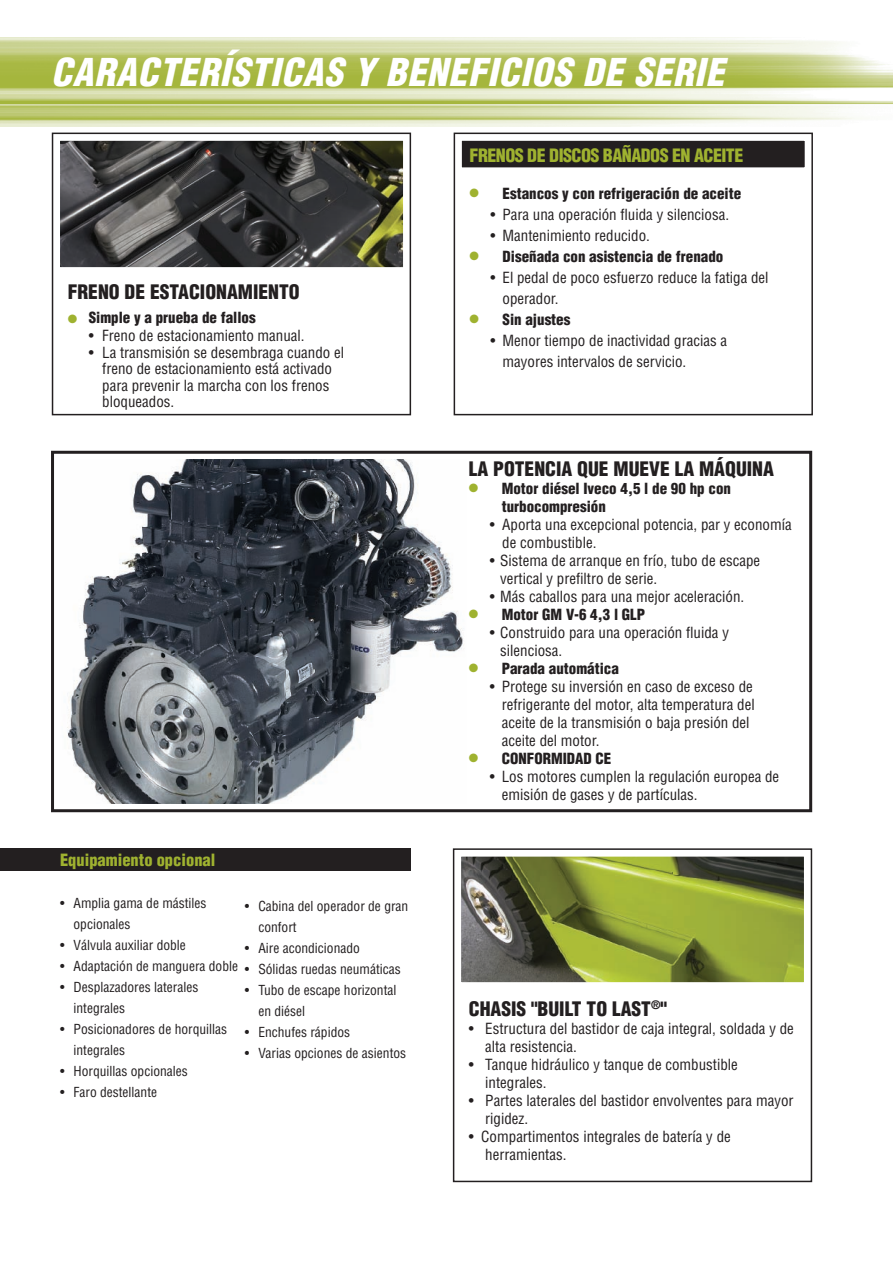
<style>
.page{position:relative;width:893px;height:1263px;background:#fff}
.page>*{position:absolute;margin:0;border:0;box-sizing:border-box;transform-origin:0 0}
.t1{font:italic 900 condensed 37.5px "Helvetica";letter-spacing:.02em;color:#fff}
.t2{font:900 condensed 19.5px "Helvetica";color:#231f20}
.t3{font:900 condensed 18px "Helvetica";letter-spacing:-.03em;color:#9fb230}
.t4{font:900 condensed 16.5px "Helvetica";color:#9fb230}
.t5{font:condensed 15px/18px "Helvetica";color:#231f20}
.t6{font:900 condensed 15px/18px "Helvetica";color:#231f20}
.t7{font:condensed 13.5px/21px "Helvetica";color:#231f20}
.s1{color:#9fb230}
</style>
<div class="page">
<div style="left:454px;top:133px;width:358px;height:42px;background:#231f20"></div>
<div style="left:447px;top:126px;width:373px;height:56px;border:15px solid #fff"></div>
<img style="left:61px;top:142px;width:341px;height:124px">
<div style="left:45px;top:126px;width:373px;height:156px;border:15px solid #fff"></div>
<img style="left:462px;top:858px;width:341px;height:123px">
<div style="left:446px;top:842px;width:373px;height:155px;border:15px solid #fff"></div>
<img style="left:0;top:37px;width:893px;height:89px">
<div style="left:0;top:848px;width:410px;height:23px;background:#231f20"></div>
<div style="left:453px;top:848px;width:359px;height:334px;border:2px solid #231f20"></div>
<img style="left:67px;top:460px;width:397px;height:343px">
<div style="left:51px;top:451px;width:761px;height:361px;border:3px solid #231f20"></div>
<div style="left:454px;top:133px;width:359px;height:282px;border:2px solid #231f20"></div>
<div style="left:52px;top:133px;width:359px;height:282px;border:2px solid #231f20"></div>
<h1 class="t1" style="left:51px;top:49px;width:675px">CARACTERÍSTICAS Y BENEFICIOS DE SERIE</h1>
<h2 class="t2" style="left:68px;top:279px;width:233px">FRENO DE ESTACIONAMIENTO</h2>
<p class="t6" style="left:68px;top:308px;width:190px"><span class="s1">●</span> Simple y a prueba de fallos</p>
<p class="t5" style="left:89px;top:327px;width:217px">• Freno de estacionamiento manual.</p>
<p class="t5" style="left:102px;top:344px;width:243px;line-height:16.5px;text-indent:-14px">• La transmisión se desembraga cuando el freno de estacionamiento está activado para prevenir la marcha con los frenos bloqueados.</p>
<p class="t4" style="left:60px;top:850px;width:157px">Equipamiento opcional</p>
<p class="t7" style="left:74px;top:892px;width:135px;text-indent:-14px">• Amplia gama de mástiles opcionales</p>
<p class="t7" style="left:60px;top:934px;width:127px">• Válvula auxiliar doble</p>
<p class="t7" style="left:60px;top:955px;width:180px">• Adaptación de manguera doble</p>
<p class="t7" style="left:74px;top:976px;width:126px;text-indent:-14px">• Desplazadores laterales integrales</p>
<p class="t7" style="left:74px;top:1019px;width:155px;text-indent:-14px">• Posicionadores de horquillas integrales</p>
<p class="t7" style="left:60px;top:1061px;width:129px">• Horquillas opcionales</p>
<p class="t7" style="left:60px;top:1082px;width:99px">• Faro destellante</p>
<p class="t7" style="left:258px;top:896px;width:151px;text-indent:-14px">• Cabina del operador de gran confort</p>
<p class="t7" style="left:245px;top:938px;width:117px">• Aire acondicionado</p>
<p class="t7" style="left:245px;top:959px;width:157px">• Sólidas ruedas neumáticas</p>
<p class="t7" style="left:258px;top:980px;width:140px;text-indent:-14px">• Tubo de escape horizontal en diésel</p>
<p class="t7" style="left:245px;top:1022px;width:107px">• Enchufes rápidos</p>
<p class="t7" style="left:245px;top:1043px;width:163px">• Varias opciones de asientos</p>
<p class="t3" style="left:470px;top:144px;width:275px">FRENOS DE DISCOS BAÑADOS EN ACEITE</p>
<p class="t6" style="left:470px;top:184px;width:273px"><span class="s1">●</span> Estancos y con refrigeración de aceite</p>
<p class="t5" style="left:491px;top:205px;width:240px">• Para una operación fluida y silenciosa.</p>
<p class="t5" style="left:491px;top:226px;width:161px">• Mantenimiento reducido.</p>
<p class="t6" style="left:470px;top:247px;width:255px"><span class="s1">●</span> Diseñada con asistencia de frenado</p>
<p class="t5" style="left:503px;top:266px;width:268px;line-height:21px;text-indent:-12px">• El pedal de poco esfuerzo reduce la fatiga del operador.</p>
<p class="t6" style="left:470px;top:310px;width:102px"><span class="s1">●</span> Sin ajustes</p>
<p class="t5" style="left:503px;top:329px;width:226px;line-height:21px;text-indent:-12px">• Menor tiempo de inactividad gracias a mayores intervalos de servicio.</p>
<h2 class="t2" style="left:469px;top:456px;width:307px">LA POTENCIA QUE MUEVE LA MÁQUINA</h2>
<p class="t6" style="left:502px;top:479px;width:231px;text-indent:-33px"><span class="s1">●</span> Motor diésel Iveco 4,5 l de 90 hp con turbocompresión</p>
<p class="t5" style="left:502px;top:515px;width:291px;text-indent:-12px">• Aporta una excepcional potencia, par y economía de combustible.</p>
<p class="t5" style="left:500px;top:551px;width:261px;text-indent:-10px">• Sistema de arranque en frío, tubo de escape vertical y prefiltro de serie.</p>
<p class="t5" style="left:490px;top:587px;width:256px">• Más caballos para una mejor aceleración.</p>
<p class="t6" style="left:469px;top:605px;width:178px"><span class="s1">●</span> Motor GM V-6 4,3 l GLP</p>
<p class="t5" style="left:500px;top:623px;width:230px;text-indent:-10px">• Construido para una operación fluida y silenciosa.</p>
<p class="t6" style="left:469px;top:659px;width:152px"><span class="s1">●</span> Parada automática</p>
<p class="t5" style="left:502px;top:677px;width:254px;text-indent:-12px">• Protege su inversión en caso de exceso de refrigerante del motor, alta temperatura del aceite de la transmisión o baja presión del aceite del motor.</p>
<p class="t6" style="left:469px;top:749px;width:144px"><span class="s1">●</span> CONFORMIDAD CE</p>
<p class="t5" style="left:502px;top:767px;width:279px;text-indent:-12px">• Los motores cumplen la regulación europea de emisión de gases y de partículas.</p>
<h2 class="t2" style="left:469px;top:997px;width:200px">CHASIS "BUILT TO LAST<sup>®</sup>"</h2>
<p class="t5" style="left:485px;top:1019px;width:310px;text-indent:-16px">• Estructura del bastidor de caja integral, soldada y de alta resistencia.</p>
<p class="t5" style="left:485px;top:1055px;width:254px;text-indent:-16px">• Tanque hidráulico y tanque de combustible integrales.</p>
<p class="t5" style="left:485px;top:1091px;width:310px;text-indent:-16px">• Partes laterales del bastidor envolventes para mayor rigidez.</p>
<p class="t5" style="left:485px;top:1127px;width:247px;text-indent:-16px">• Compartimentos integrales de batería y de herramientas.</p>
</div>
